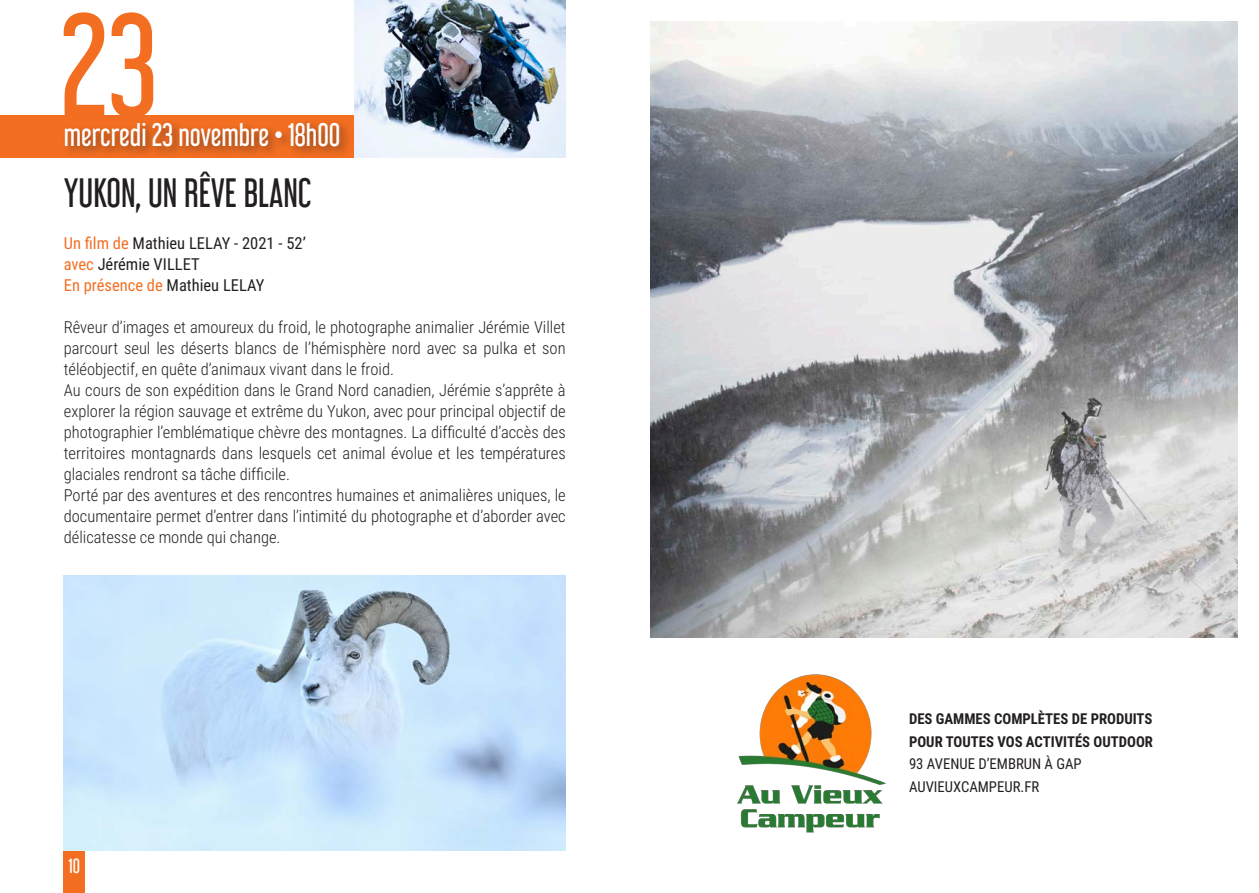
<style>
.page{position:relative;width:1259px;height:893px;background:#fff}
.page>*{position:absolute;margin:0;border:0;box-sizing:border-box;transform-origin:0 0}
.t1{font:130.5px "Libel Suit Rg";color:#f36e21}
.t2{font:36px "Libel Suit Rg";color:#231f20}
.t3{font:28.5px "Libel Suit Rg";color:#fff}
.t4{font:18px "Libel Suit Rg";color:#fff}
.texte_courant{font:300 16.5px/21px "Roboto Condensed";color:#231f20;text-align:justify}
.texte_courant-2{font:16.5px "Roboto Condensed";color:#231f20}
.texte_courant-3{font:16.5px "Roboto Condensed";color:#f36e21}
.texte_courant-4{font:700 15px/22.5px "Roboto Condensed";color:#231f20}
.texte_courant-5{font:15px "Roboto Condensed";color:#231f20}
.s1{color:#f36e21}
.s2{color:#231f20}
</style>
<div class="page">
<div style="left:0;top:115px;width:354px;height:42px;background:#f36e21"></div>
<div style="left:61px;top:119px;width:291px;height:39px;background:#231f20;opacity:.5"></div>
<img style="left:651px;top:21px;width:586px;height:617px">
<div style="left:64px;top:850px;width:21px;height:43px;background:#f36e21"></div>
<img style="left:354px;top:0;width:212px;height:157px">
<img style="left:737px;top:674px;width:149px;height:159px">
<img style="left:64px;top:575px;width:502px;height:275px">
<p class="t1" style="left:60px;top:-41px;width:99px">23</p>
<p class="t3" style="left:64px;top:111px;width:278px">mercredi 23 novembre • 18h00</p>
<p class="t2" style="left:64px;top:164px;width:249px">YUKON, UN RÊVE BLANC</p>
<p class="texte_courant-2" style="left:64px;top:232px;width:244px"><span class="s1">Un film de</span> Mathieu LELAY - 2021 - 52’</p>
<p class="texte_courant-2" style="left:64px;top:253px;width:137px"><span class="s1">avec</span> Jérémie VILLET</p>
<p class="texte_courant-3" style="left:64px;top:274px;width:202px">En présence de <span class="s2">Mathieu LELAY</span></p>
<p class="texte_courant" style="left:64px;top:316px;width:503px">Rêveur d’images et amoureux du froid, le photographe animalier Jérémie Villet parcourt seul les déserts blancs de l’hémisphère nord avec sa pulka et son téléobjectif, en quête d’animaux vivant dans le froid.</p>
<p class="texte_courant" style="left:64px;top:379px;width:503px">Au cours de son expédition dans le Grand Nord canadien, Jérémie s’apprête à explorer la région sauvage et extrême du Yukon, avec pour principal objectif de photographier l’emblématique chèvre des montagnes. La difficulté d’accès des territoires montagnards dans lesquels cet animal évolue et les températures glaciales rendront sa tâche difficile.</p>
<p class="texte_courant" style="left:64px;top:484px;width:503px">Porté par des aventures et des rencontres humaines et animalières uniques, le documentaire permet d’entrer dans l’intimité du photographe et d’aborder avec délicatesse ce monde qui change.</p>
<p class="t3" style="left:162px;top:111px;width:13px">0</p>
<p class="t4" style="left:69px;top:851px;width:13px">10</p>
<p class="texte_courant-4" style="left:909px;top:707px;width:245px">DES GAMMES COMPLÈTES DE PRODUITS<br>POUR TOUTES VOS ACTIVITÉS OUTDOOR</p>
<p class="texte_courant-5" style="left:909px;top:753px;width:174px">93 AVENUE D’EMBRUN À GAP</p>
<p class="texte_courant-5" style="left:909px;top:776px;width:132px">AUVIEUXCAMPEUR.FR</p>
</div>
